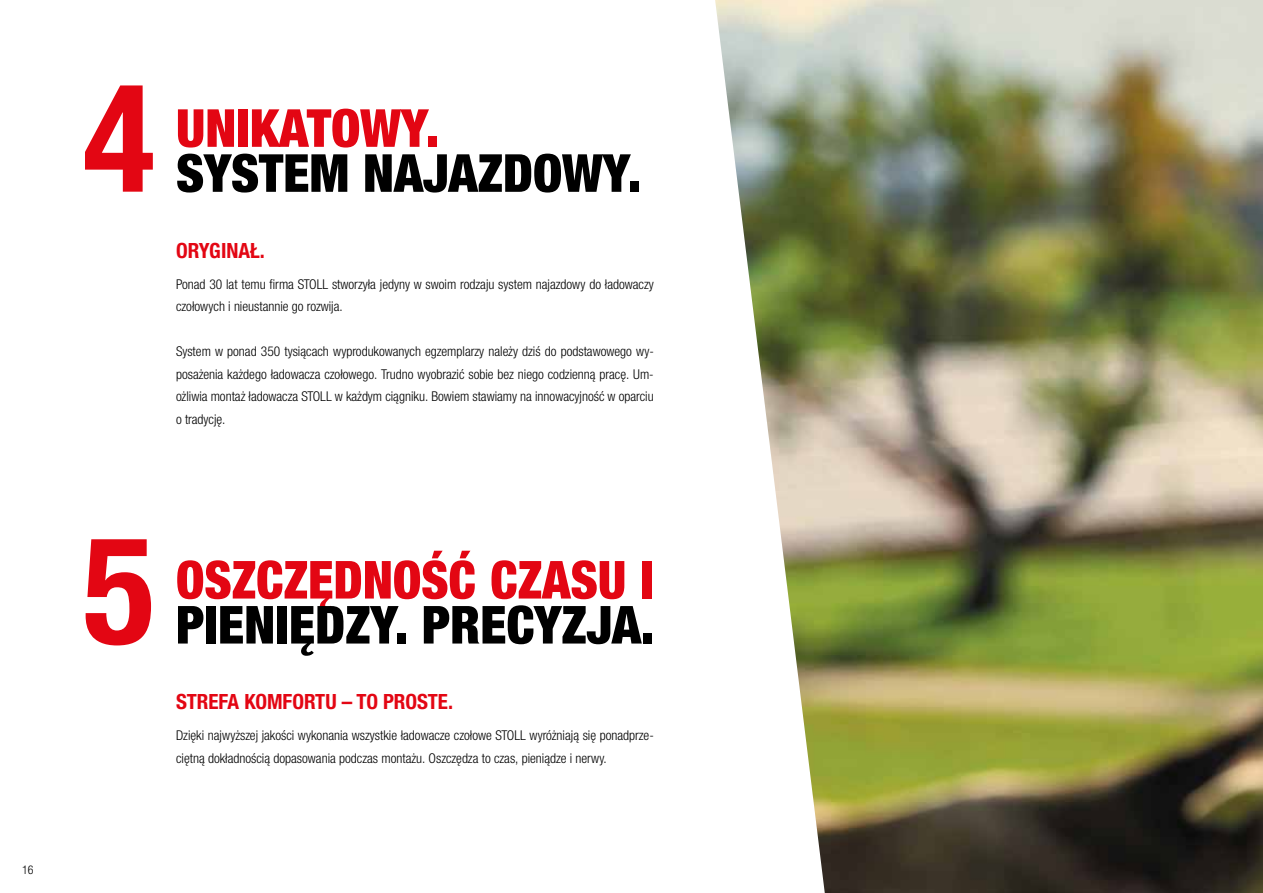
<style>
.page{position:relative;width:1263px;height:893px;background:#fff}
.page>*{position:absolute;margin:0;border:0;box-sizing:border-box;transform-origin:0 0}
.t1{font:700 condensed 150px "Helvetica Neue";color:#e30613}
.t2{font:900 condensed 52.5px "Helvetica Neue LTW1 G";color:#000}
.t3{font:900 condensed 52.5px "Helvetica Neue LTW1 G";color:#e30613}
.t4{font:700 condensed 21px "Helvetica Neue LTW1 G";color:#e30613}
.t5{font:300 condensed 13.5px/22.5px "Helvetica Neue LTW1 G";color:#000}
.t6{font:300 condensed 12px "Helvetica Neue LTW1 G";color:#000}
</style>
<div class="page">
<img style="left:715px;top:0;width:548px;height:893px">
<p class="t6" style="left:22px;top:863px;width:13px">16</p>
<h1 class="t1" style="left:83px;top:48px;width:74px">4</h1>
<h2 class="t3" style="left:176px;top:97px;width:264px">UNIKATOWY.</h2>
<h2 class="t2" style="left:176px;top:142px;width:466px">SYSTEM NAJAZDOWY.</h2>
<h3 class="t4" style="left:176px;top:238px;width:90px">ORYGINAŁ.</h3>
<p class="t5" style="left:176px;top:273px;width:479px">Ponad 30 lat temu firma STOLL stworzyła jedyny w swoim rodzaju system najazdowy do ładowaczy czołowych i nieustannie go rozwija.</p>
<p class="t5" style="left:176px;top:340px;width:479px;text-align:justify">System w ponad 350 tysiącach wyprodukowanych egzemplarzy należy dziś do podstawowego wy&shy;posażenia każdego ładowacza czołowego. Trudno wyobrazić sobie bez niego codzienną pracę. Um&shy;ożliwia montaż ładowacza STOLL w każdym ciągniku. Bowiem stawiamy na innowacyjność w oparciu o tradycję.</p>
<h1 class="t1" style="left:83px;top:499px;width:74px">5</h1>
<h2 class="t3" style="left:176px;top:549px;width:479px">OSZCZĘDNOŚĆ CZASU I</h2>
<h2 class="t2" style="left:176px;top:594px;width:480px">PIENIĘDZY. PRECYZJA.</h2>
<h3 class="t4" style="left:176px;top:689px;width:278px">STREFA KOMFORTU – TO PROSTE.</h3>
<p class="t5" style="left:176px;top:724px;width:479px">Dzięki najwyższej jakości wykonania wszystkie ładowacze czołowe STOLL wyróżniają się ponadprze&shy;ciętną dokładnością dopasowania podczas montażu. Oszczędza to czas, pieniądze i nerwy.</p>
</div>
